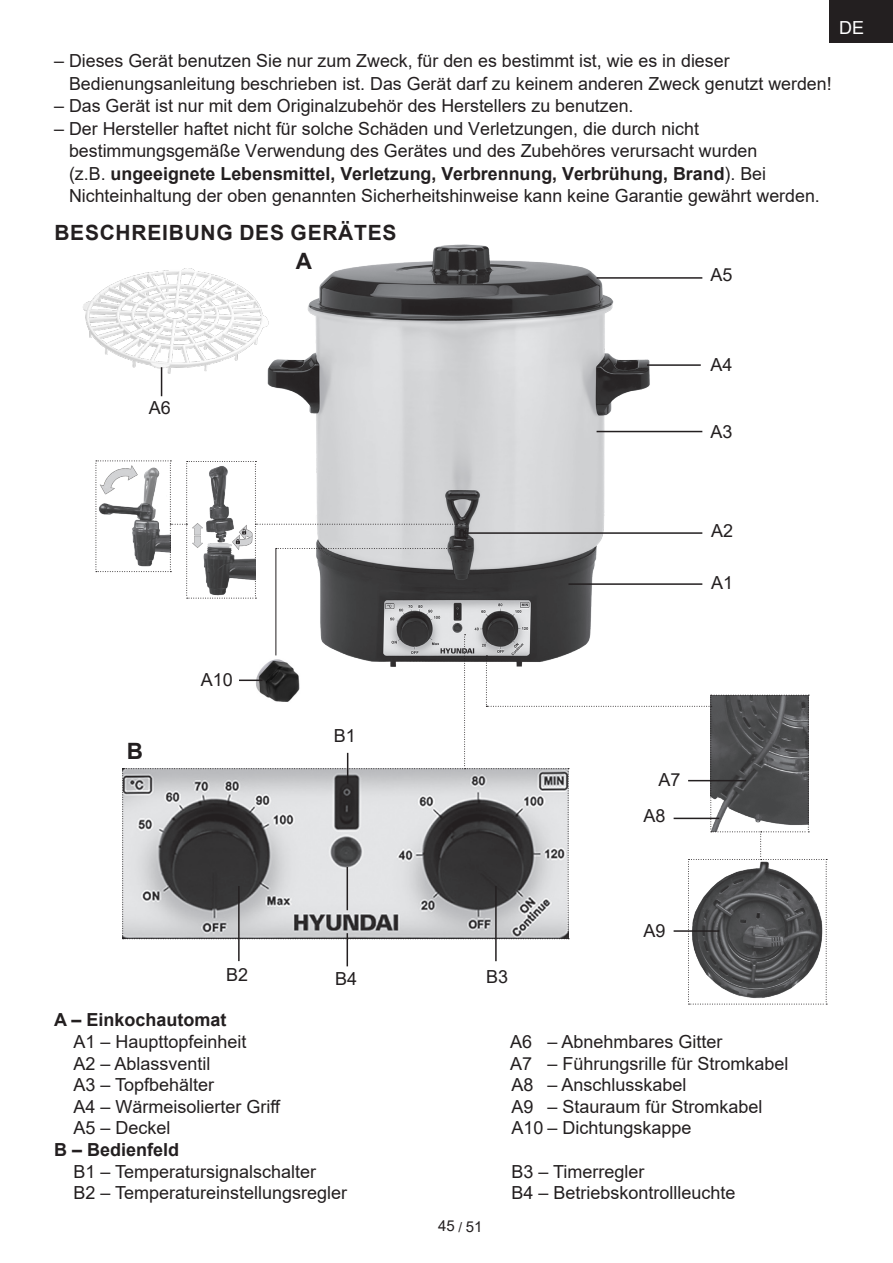
<style>
.page{position:relative;width:893px;height:1263px;background:#fff}
.page>*{position:absolute;margin:0;border:0;box-sizing:border-box;transform-origin:0 0}
.t1{font:700 22.5px "Arial";color:#231f20}
._1_Nadpis{font:700 21px "Arial";letter-spacing:.035em;color:#231f20}
.Normální{font:18px/22.5px "Arial";color:#231f20}
.t2{font:700 18px "Arial";color:#231f20}
.t3{font:18px "Arial";color:#fff}
.t4{font:15px "Arial";color:#231f20}
.s1{font-weight:700}
.s2{font-size:13.5px}
</style>
<div class="page">
<div style="left:829px;top:0;width:64px;height:43px;background:#231f20"></div>
<img style="left:267px;top:244px;width:421px;height:390px">
<img style="left:83px;top:261px;width:188px;height:120px">
<svg style="left:96px;top:460px;width:361px;height:139px"></svg>
<img style="left:99px;top:466px;width:39px;height:31px">
<img style="left:192px;top:521px;width:11px;height:28px">
<svg style="left:122px;top:634px;width:705px;height:371px"></svg>
<hr style="left:597px;top:431px;width:105px;height:1px;background:#231f20">
<hr style="left:465px;top:532px;width:237px;height:2px;background:#231f20">
<hr style="left:568px;top:583px;width:134px;height:2px;background:#231f20">
<hr style="left:688px;top:780px;width:58px;height:1px;background:#231f20">
<svg style="left:161px;top:367px;width:1px;height:29px"></svg>
<hr style="left:275px;top:548px;width:1px;height:107px;background:#231f20">
<hr style="left:674px;top:930px;width:45px;height:2px;background:#231f20">
<hr style="left:674px;top:818px;width:45px;height:1px;background:#231f20">
<hr style="left:495px;top:886px;width:2px;height:75px;background:#231f20">
<hr style="left:238px;top:886px;width:2px;height:75px;background:#231f20">
<hr style="left:347px;top:753px;width:1px;height:31px;background:#231f20">
<hr style="left:647px;top:364px;width:54px;height:2px;background:#231f20">
<hr style="left:597px;top:277px;width:105px;height:2px;background:#231f20">
<hr style="left:347px;top:867px;width:1px;height:43px;background:#231f20">
<img style="left:249px;top:656px;width:55px;height:50px">
<hr style="left:239px;top:679px;width:23px;height:2px;background:#231f20">
<hr style="left:347px;top:933px;width:1px;height:33px;background:#231f20">
<p class="Normální" style="left:69px;top:49px;width:764px;text-indent:-15px">– Dieses Gerät benutzen Sie nur zum Zweck, für den es bestimmt ist, wie es in dieser<br>Bedienungsanleitung beschrieben ist. Das Gerät darf zu keinem anderen Zweck genutzt werden!</p>
<p class="Normální" style="left:54px;top:94px;width:581px">– Das Gerät ist nur mit dem Originalzubehör des Herstellers zu benutzen.</p>
<p class="Normální" style="left:69px;top:117px;width:752px;text-indent:-15px">– Der Hersteller haftet nicht für solche Schäden und Verletzungen, die durch nicht bestimmungsgemäße Verwendung des Gerätes und des Zubehöres verursacht wurden<br>(z.B. <span class="s1">ungeeignete Lebensmittel, Verletzung, Verbrennung, Verbrühung, Brand</span>). Bei Nichteinhaltung der oben genannten Sicherheitshinweise kann keine Garantie gewährt werden.</p>
<p class="_1_Nadpis" style="left:54px;top:218px;width:344px">BESCHREIBUNG DES GERÄTES</p>
<p class="t1" style="left:296px;top:245px;width:18px">A</p>
<p class="Normální" style="left:710px;top:264px;width:24px">A5</p>
<p class="t3" style="left:839px;top:15px;width:27px">DE</p>
<p class="Normální" style="left:149px;top:396px;width:24px">A6</p>
<p class="Normální" style="left:710px;top:353px;width:24px">A4</p>
<p class="Normální" style="left:710px;top:421px;width:24px">A3</p>
<p class="t1" style="left:127px;top:735px;width:18px">B</p>
<p class="Normální" style="left:201px;top:668px;width:34px">A10</p>
<p class="Normální" style="left:334px;top:724px;width:24px">B1</p>
<p class="Normální" style="left:711px;top:520px;width:24px">A2</p>
<p class="Normální" style="left:711px;top:571px;width:24px">A1</p>
<p class="Normální" style="left:658px;top:768px;width:24px">A7</p>
<p class="Normální" style="left:643px;top:805px;width:24px">A8</p>
<p class="Normální" style="left:226px;top:964px;width:24px">B2</p>
<p class="Normální" style="left:335px;top:967px;width:24px">B4</p>
<p class="Normální" style="left:486px;top:965px;width:24px">B3</p>
<p class="Normální" style="left:643px;top:919px;width:24px">A9</p>
<p class="t2" style="left:54px;top:1007px;width:174px">A – Einkochautomat</p>
<p class="Normální" style="left:73px;top:1030px;width:175px">A1 – Haupttopfeinheit</p>
<p class="Normální" style="left:510px;top:1030px;width:214px">A6 – Abnehmbares Gitter</p>
<p class="Normální" style="left:73px;top:1052px;width:139px">A2 – Ablassventil</p>
<p class="Normální" style="left:510px;top:1052px;width:280px">A7 – Führungsrille für Stromkabel</p>
<p class="Normální" style="left:73px;top:1073px;width:142px">A3 – Topfbehälter</p>
<p class="Normální" style="left:511px;top:1073px;width:177px">A8 – Anschlusskabel</p>
<p class="Normální" style="left:73px;top:1095px;width:209px">A4 – Wärmeisolierter Griff</p>
<p class="Normální" style="left:511px;top:1095px;width:253px">A9 – Stauraum für Stromkabel</p>
<p class="Normální" style="left:73px;top:1116px;width:99px">A5 – Deckel</p>
<p class="Normální" style="left:511px;top:1116px;width:182px">A10 – Dichtungskappe</p>
<p class="t2" style="left:54px;top:1137px;width:127px">B – Bedienfeld</p>
<p class="Normální" style="left:73px;top:1160px;width:244px">B1 – Temperatursignalschalter</p>
<p class="Normální" style="left:511px;top:1160px;width:135px">B3 – Timerregler</p>
<p class="Normální" style="left:73px;top:1181px;width:275px">B2 – Temperatureinstellungsregler</p>
<p class="Normální" style="left:511px;top:1181px;width:226px">B4 – Betriebskontrollleuchte</p>
<p class="t4" style="left:438px;top:1216px;width:46px">45 <span class="s2">/</span> 51</p>
</div>
